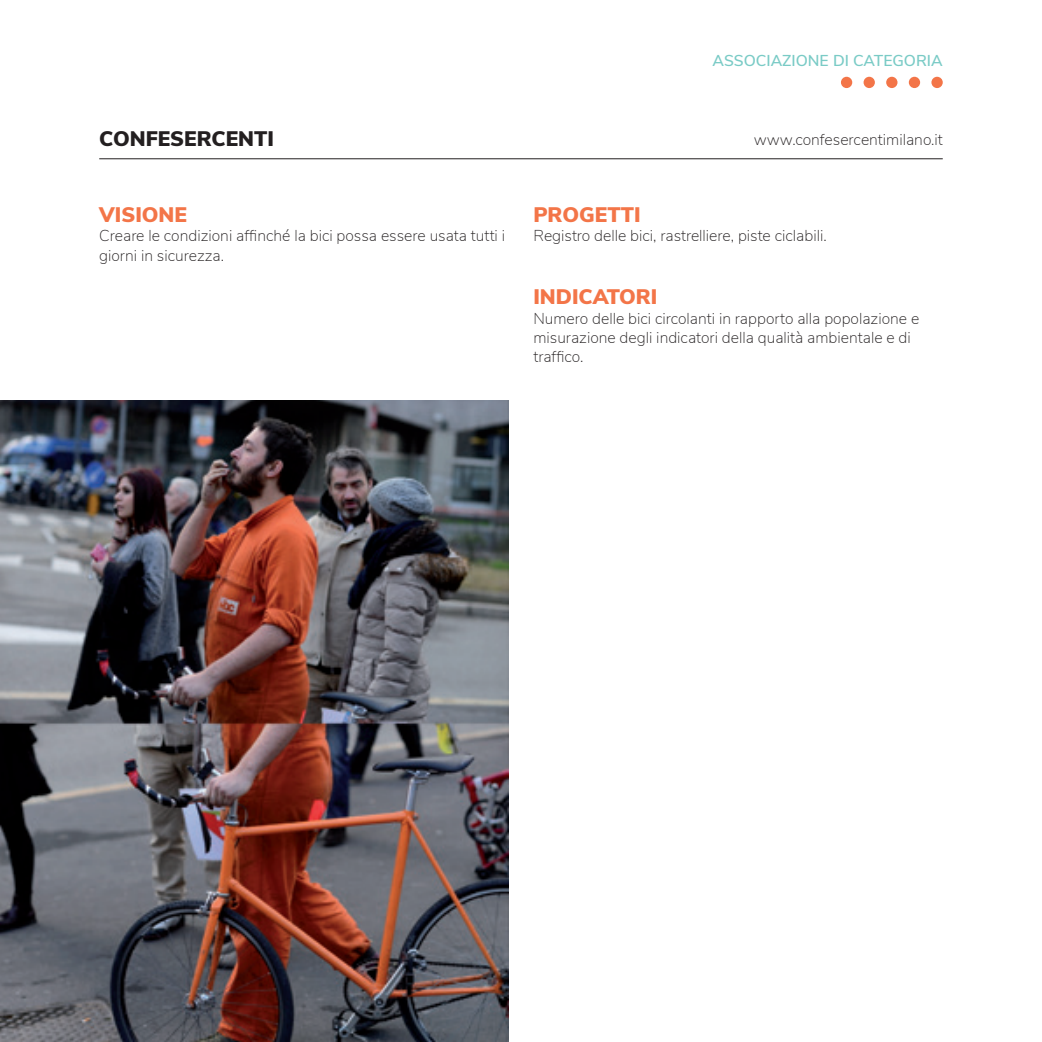
<style>
.page{position:relative;width:1042px;height:1042px;background:#fff}
.page>*{position:absolute;margin:0;border:0;box-sizing:border-box;transform-origin:0 0}
.t1{font:900 21px "Nunito Sans";color:#f37548}
.t2{font:900 21px "Nunito Sans";color:#231f20}
.t3{font:200 15.75px/19.2px "Nunito Sans";color:#231f20}
.t4{font:600 15.75px "Nunito Sans";color:#7acbc6}
</style>
<div class="page">
<div style="left:841px;top:77px;width:11px;height:11px;background:#f37548;border-radius:50%"></div>
<div style="left:863px;top:77px;width:12px;height:11px;background:#f37548;border-radius:50%"></div>
<div style="left:886px;top:77px;width:11px;height:11px;background:#f37548;border-radius:50%"></div>
<div style="left:909px;top:77px;width:11px;height:11px;background:#f37548;border-radius:50%"></div>
<div style="left:931px;top:77px;width:12px;height:11px;background:#f37548;border-radius:50%"></div>
<hr style="left:99px;top:158px;width:844px;height:1px;background:#231f20">
<img style="left:0;top:400px;width:508px;height:642px">
<h1 class="t2" style="left:99px;top:123px;width:176px">CONFESERCENTI</h1>
<h1 class="t1" style="left:99px;top:199px;width:89px">VISIONE</h1>
<p class="t3" style="left:99px;top:226px;width:407px">Creare le condizioni affinché la bici possa essere usata tutti i giorni in sicurezza.</p>
<p class="t4" style="left:712px;top:49px;width:232px">ASSOCIAZIONE DI CATEGORIA</p>
<p class="t3" style="left:754px;top:130px;width:191px">www.confesercentimilano.it</p>
<h1 class="t1" style="left:533px;top:199px;width:109px">PROGETTI</h1>
<p class="t3" style="left:533px;top:226px;width:295px">Registro delle bici, rastrelliere, piste ciclabili.</p>
<h1 class="t1" style="left:533px;top:282px;width:125px">INDICATORI</h1>
<p class="t3" style="left:533px;top:308px;width:387px">Numero delle bici circolanti in rapporto alla popolazione e misurazione degli indicatori della qualità ambientale e di traffico.</p>
</div>
